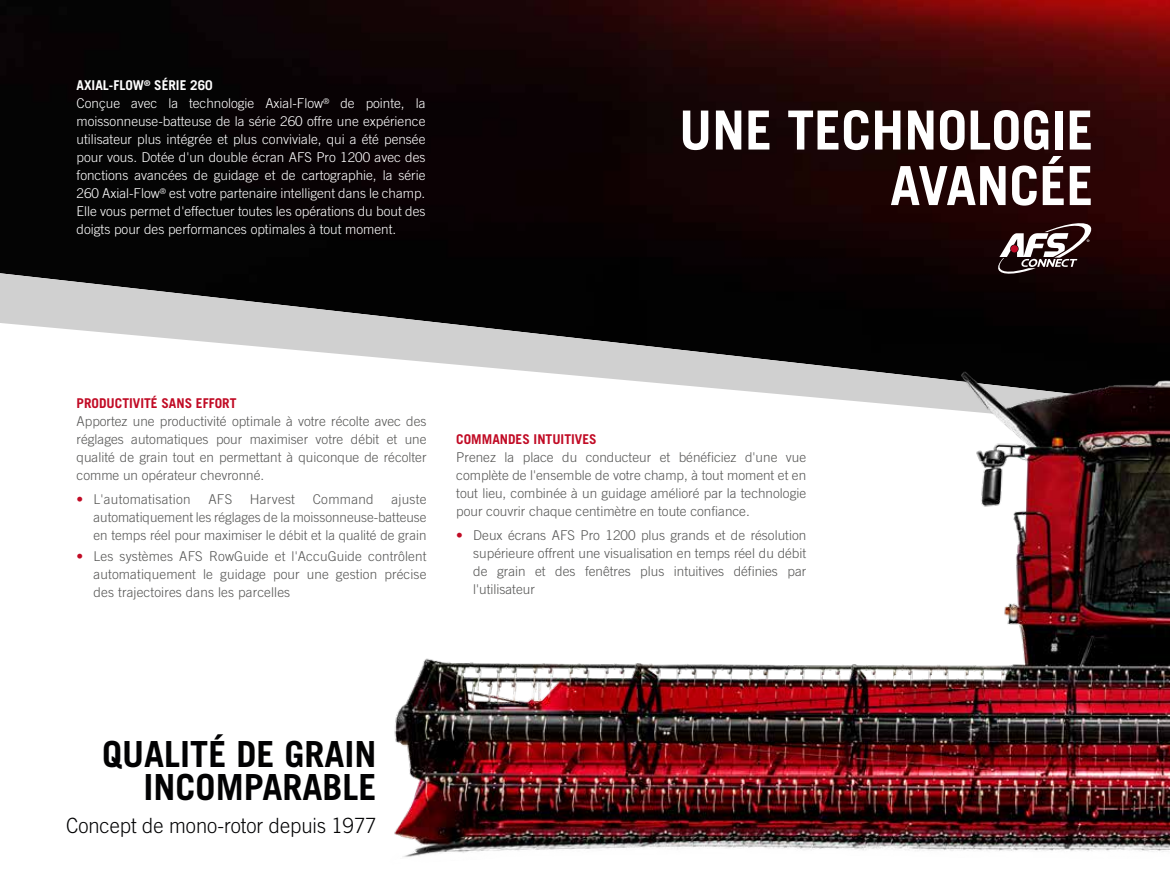
<style>
.page{position:relative;width:1170px;height:893px;background:#fff}
.page>*{position:absolute;margin:0;border:0;box-sizing:border-box;transform-origin:0 0}
.t1{font:700 54px/55.5px "Trade Gothic LT Pro";color:#fff;text-align:right}
.t2{font:700 36px/33px "Trade Gothic LT Pro";color:#020203;text-align:right}
.t3{font:300 21px "Trade Gothic LT Pro";color:#020203;scale:.96 1}
.t4{font:300 13.5px/18px "Trade Gothic LT Pro";color:#575756;text-align:justify}
.t5{font:300 13.5px/18px "Trade Gothic LT Pro";color:#fff}
.t6{font:700 13.5px "Trade Gothic LT Pro";color:#c10b25}
.t7{font:300 13.5px "Trade Gothic LT Pro";letter-spacing:.02em;color:#575756}
.s1{font-weight:700}
.s2{font-family:"Trade Gothic LT Std";font-weight:700;color:#c10b25}
</style>
<div class="page">
<img style="left:0;top:0;width:1169px;height:273px">
<svg style="left:0;top:273px;width:362px;height:83px;fill:#d0d0d0"></svg>
<svg style="left:997px;top:220px;width:96px;height:39px"></svg>
<img style="left:362px;top:259px;width:807px;height:598px">
<p class="t5" style="left:77px;top:76px;width:350px"><span class="s1">AXIAL-FLOW</span><sup>®</sup> <span class="s1">SÉRIE 260<br></span>Conçue avec la technologie Axial-Flow<sup>®</sup> de pointe, la moissonneuse-batteuse de la série 260 offre une expérience utilisateur plus intégrée et plus conviviale, qui a été pensée pour vous. Dotée d'un double écran AFS Pro 1200 avec des fonctions avancées de guidage et de cartographie, la série 260 Axial-Flow<sup>®</sup> est votre partenaire intelligent dans le champ.<br>Elle vous permet d'effectuer toutes les opérations du bout des doigts pour des performances optimales à tout moment.</p>
<h1 class="t1" style="left:679px;top:102px;width:416px">UNE TECHNOLOGIE<br>AVANCÉE</h1>
<p class="t6" style="left:77px;top:395px;width:161px">PRODUCTIVITÉ SANS EFFORT</p>
<p class="t4" style="left:77px;top:412px;width:351px">Apportez une productivité optimale à votre récolte avec des réglages automatiques pour maximiser votre débit et une qualité de grain tout en permettant à quiconque de récolter comme un opérateur chevronné.</p>
<p class="t7" style="left:77px;top:491px;width:116px"><span class="s2">•</span> L'automatisation</p>
<p class="t4" style="left:208px;top:490px;width:25px">AFS</p>
<p class="t7" style="left:250px;top:491px;width:47px">Harvest</p>
<p class="t7" style="left:313px;top:491px;width:62px">Command</p>
<p class="t4" style="left:94px;top:490px;width:334px;text-indent:298px">ajuste automatiquement les réglages de la moissonneuse-batteuse en temps réel pour maximiser le débit et la qualité de grain</p>
<p class="t4" style="left:94px;top:547px;width:334px;text-indent:-17px"><span class="s2">•</span> Les systèmes AFS RowGuide et l'AccuGuide contrôlent automatiquement le guidage pour une gestion précise des trajectoires dans les parcelles</p>
<p class="t6" style="left:456px;top:431px;width:142px">COMMANDES INTUITIVES</p>
<p class="t4" style="left:456px;top:448px;width:351px">Prenez la place du conducteur et bénéficiez d'une vue complète de l'ensemble de votre champ, à tout moment et en tout lieu, combinée à un guidage amélioré par la technologie pour couvrir chaque centimètre en toute confiance.</p>
<p class="t4" style="left:473px;top:526px;width:334px;text-indent:-17px"><span class="s2">•</span> Deux écrans AFS Pro 1200 plus grands et de résolution supérieure offrent une visualisation en temps réel du débit de grain et des fenêtres plus intuitives définies par l'utilisateur</p>
<h2 class="t2" style="left:102px;top:738px;width:276px">QUALITÉ DE GRAIN<br>INCOMPARABLE</h2>
<h3 class="t3" style="left:66px;top:813px;width:325px">Concept de mono-rotor depuis 1977</h3>
</div>
